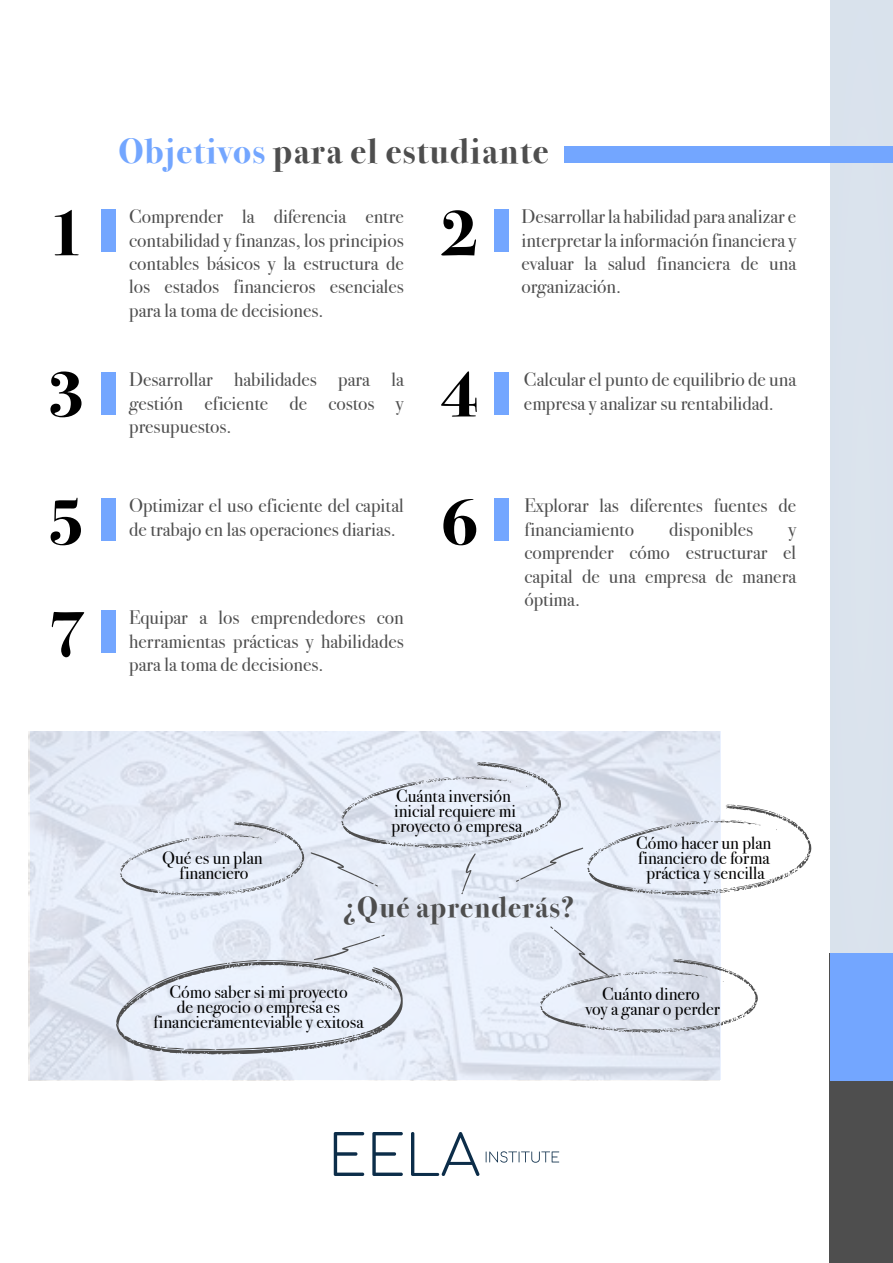
<style>
.page{position:relative;width:893px;height:1263px;background:#fff}
.page>*{position:absolute;margin:0;border:0;box-sizing:border-box;transform-origin:0 0}
.t1{font:67.5px "Bodoni Svty Two ITCTT Bold";color:#000}
.t2{font:35.55px "Bodoni Svty Two ITCTT Bold";letter-spacing:.04em;color:#4e4e4e}
.t3{font:29.4px "Bodoni Svty Two ITCTT Bold";letter-spacing:.04em;color:#4e4e4e}
.t4{font:19.5px/23.4px "Bodoni Svty Two ITCTT Book";color:#4e4e4e;text-align:justify}
.t5{font:18px/14.9px "Bodoni Svty Two ITCTT Book";color:#000;text-align:center}
.s1{color:#73a6ff}
</style>
<div class="page">
<div style="left:830px;top:0;width:63px;height:1080px;background:#dae3ed"></div>
<div style="left:565px;top:146px;width:328px;height:16px;background:#73a6ff"></div>
<div style="left:102px;top:209px;width:14px;height:42px;background:#73a6ff"></div>
<div style="left:495px;top:209px;width:14px;height:42px;background:#73a6ff"></div>
<div style="left:102px;top:372px;width:14px;height:43px;background:#73a6ff"></div>
<div style="left:495px;top:372px;width:14px;height:43px;background:#73a6ff"></div>
<div style="left:102px;top:499px;width:14px;height:42px;background:#73a6ff"></div>
<div style="left:495px;top:499px;width:14px;height:42px;background:#73a6ff"></div>
<div style="left:102px;top:610px;width:14px;height:43px;background:#73a6ff"></div>
<div style="left:830px;top:953px;width:63px;height:310px;background:#4e4e4e"></div>
<div style="left:830px;top:953px;width:63px;height:127px;background:#73a6ff"></div>
<svg style="left:30px;top:732px;width:691px;height:348px;background:#e2e8f4"></svg>
<svg style="left:120px;top:822px;width:184px;height:74px;background:#dce1ed"></svg>
<svg style="left:116px;top:935px;width:287px;height:120px;background:#dae0ea"></svg>
<svg style="left:311px;top:762px;width:500px;height:133px"></svg>
<svg style="left:540px;top:926px;width:218px;height:107px"></svg>
<svg style="left:334px;top:1132px;width:30px;height:44px"></svg>
<svg style="left:372px;top:1132px;width:31px;height:44px"></svg>
<svg style="left:411px;top:1132px;width:68px;height:44px"></svg>
<svg style="left:486px;top:1151px;width:73px;height:12px"></svg>
<h2 class="t2" style="left:119px;top:130px;width:431px"><span class="s1">Objetivos</span> para el estudiante</h2>
<p class="t4" style="left:129px;top:205px;width:276px">Comprender la diferencia entre contabilidad y finanzas, los principios contables básicos y la estructura de los estados financieros esenciales para la toma de decisiones.</p>
<p class="t4" style="left:521px;top:205px;width:276px">Desarrollar la habilidad para analizar e interpretar la información financiera y evaluar la salud financiera de una organización.</p>
<h1 class="t1" style="left:47px;top:193px;width:39px">1</h1>
<h1 class="t1" style="left:440px;top:193px;width:39px">2</h1>
<h1 class="t1" style="left:47px;top:354px;width:39px">3</h1>
<h1 class="t1" style="left:440px;top:354px;width:39px">4</h1>
<p class="t4" style="left:129px;top:368px;width:276px">Desarrollar habilidades para la gestión eficiente de costos y presupuestos.</p>
<p class="t4" style="left:524px;top:368px;width:274px">Calcular el punto de equilibrio de una empresa y analizar su rentabilidad.</p>
<h1 class="t1" style="left:47px;top:482px;width:39px">5</h1>
<h1 class="t1" style="left:47px;top:594px;width:39px">7</h1>
<p class="t4" style="left:129px;top:494px;width:276px">Optimizar el uso eficiente del capital de trabajo en las operaciones diarias.</p>
<p class="t4" style="left:524px;top:494px;width:273px">Explorar las diferentes fuentes de financiamiento</p>
<h1 class="t1" style="left:440px;top:482px;width:39px">6</h1>
<p class="t4" style="left:669px;top:517px;width:85px">disponibles</p>
<p class="t4" style="left:524px;top:517px;width:273px;text-indent:264px">y comprender cómo estructurar el capital de una empresa de manera óptima.</p>
<p class="t4" style="left:129px;top:606px;width:276px">Equipar a los emprendedores con herramientas prácticas y habilidades</p>
<p class="t4" style="left:129px;top:653px;width:196px">para la toma de decisiones.</p>
<p class="t5" style="left:162px;top:850px;width:102px">Qué es un plan financiero</p>
<p class="t5" style="left:391px;top:789px;width:132px;text-align:left">Cuánta inversión inicial requiere mi proyecto o empresa</p>
<h3 class="t3" style="left:343px;top:889px;width:233px">¿Qué aprenderás?</h3>
<p class="t5" style="left:636px;top:836px;width:137px">Cómo hacer un plan financiero de forma práctica y sencilla</p>
<p class="t5" style="left:153px;top:985px;width:212px">Cómo saber si mi proyecto<br>de negocio o empresa es financieramenteviable y exitosa</p>
<p class="t5" style="left:585px;top:986px;width:136px">Cuánto dinero<br>voy a ganar o perder</p>
</div>
